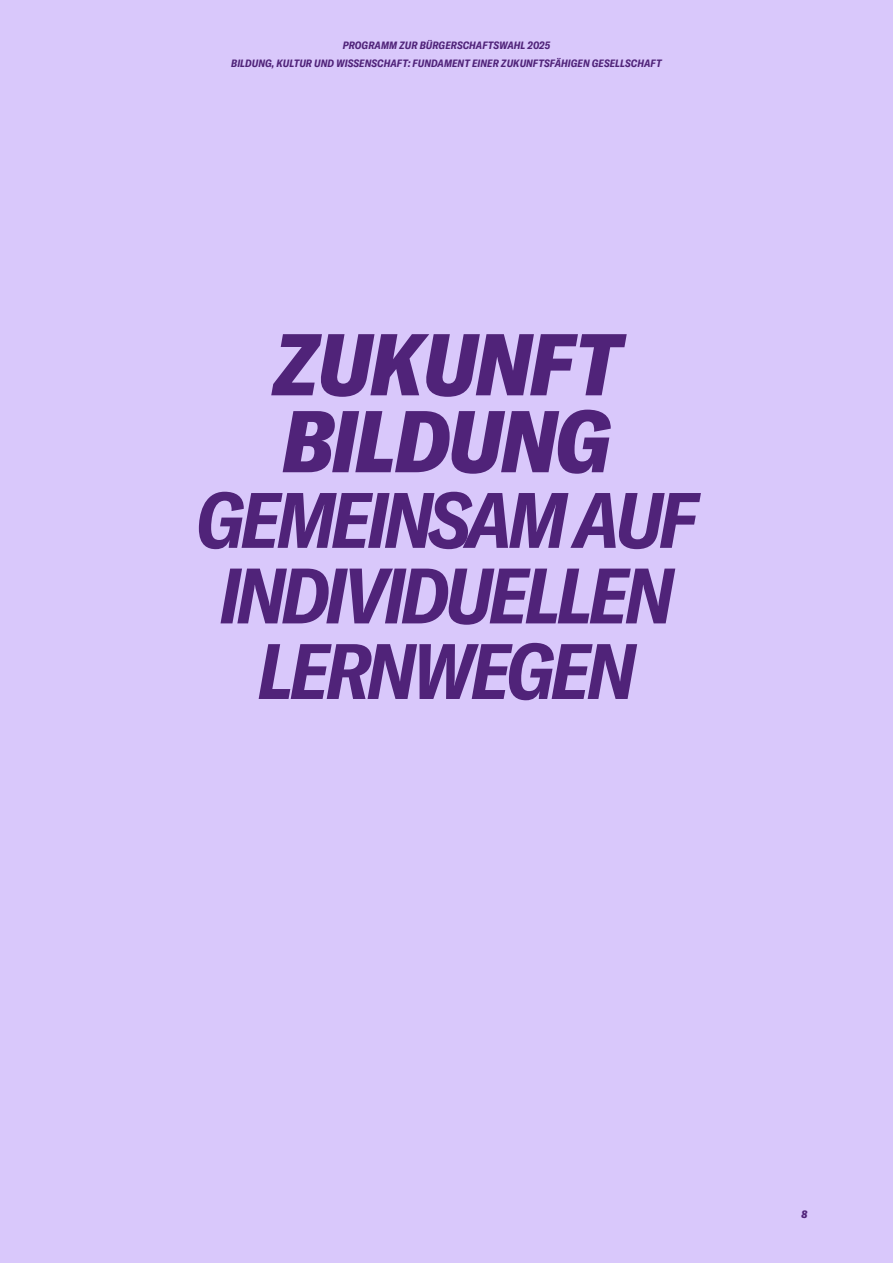
<style>
.page{position:relative;width:893px;height:1263px;background:#d9c8fb}
.page>*{position:absolute;margin:0;border:0;box-sizing:border-box;transform-origin:0 0}
.t1{font:italic 900 condensed 86.1px/76.9px "GT America";letter-spacing:-.02em;color:#502379}
.t2{font:italic 700 condensed 77.25px/75.6px "GT America";letter-spacing:-.05em;color:#502379;text-align:center}
.t3{font:italic 700 condensed 10.5px/18px "GT America";letter-spacing:.01em;color:#502379;text-align:center}
.t4{font:italic 900 condensed 10.5px "GT America";color:#502379}
</style>
<div class="page">
<p class="t3" style="left:231px;top:36px;width:432px">PROGRAMM ZUR BÜRGERSCHAFTSWAHL 2025<br>BILDUNG, KULTUR UND WISSENSCHAFT: FUNDAMENT EINER ZUKUNFTSFÄHIGEN GESELLSCHAFT</p>
<h1 class="t1" style="left:272px;top:325px;width:351px">ZUKUNFT<br>BILDUNG</h1>
<h2 class="t2" style="left:196px;top:482px;width:503px">GEMEINSAM AUF<br>INDIVIDUELLEN<br>LERNWEGEN</h2>
<p class="t4" style="left:802px;top:1207px;width:7px">8</p>
</div>
